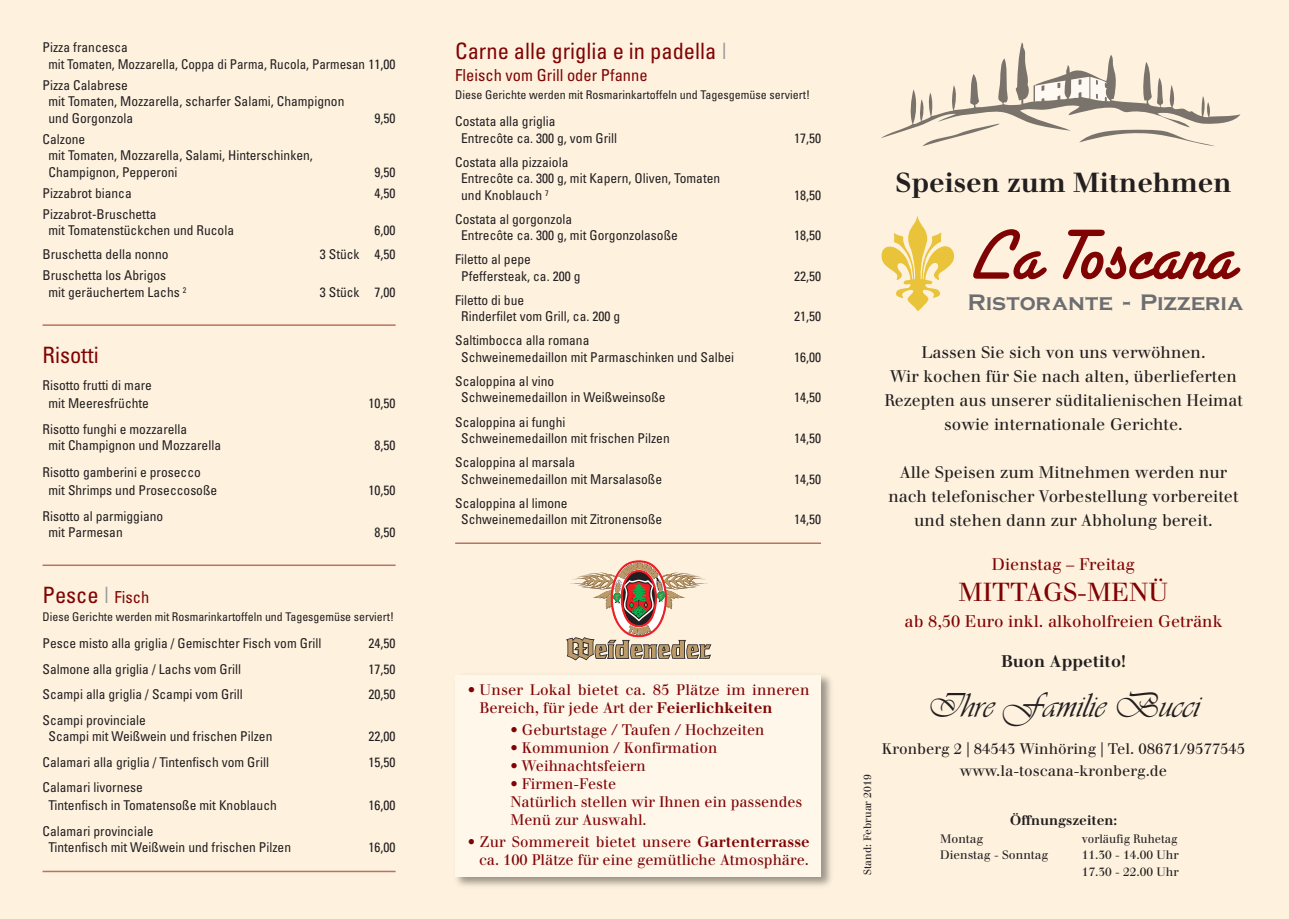
<style>
.page{position:relative;width:1289px;height:919px;background:#fff}
.page>*{position:absolute;margin:0;border:0;box-sizing:border-box;transform-origin:0 0}
.t1{font:75px "Santa Fe Let Plain";color:#800304}
.t2{font:36px "Vivaldii";color:#231f20}
.t3{font:700 27px "Walbaum";color:#231f20}
.t4{font:25.5px "Walbaum";color:#800304}
.t5{font:23.25px "Copperplate Bold DTC";color:#6c6d70}
.t6{font:condensed 22.5px "Univers";color:#800304}
.t7{font:16.5px/24px "Walbaum";color:#231f20;text-align:center}
.t8{font:16.5px "Walbaum";color:#800304}
.t9{font:condensed 16.5px "Univers";color:#800304}
.t10{font:700 16.5px "Walbaum";color:#231f20}
.t11{font:15px/18px "Walbaum";color:#800304}
.t12{font:15px/21px "Walbaum";color:#231f20;text-align:center}
.t13{font:condensed 13.5px/16.5px "Univers";color:#231f20}
.t14{font:700 13.5px "Walbaum";color:#231f20}
.t15{font:condensed 12px "Univers";color:#231f20}
.t16{font:12px/16.5px "Walbaum";color:#231f20}
.t17{font:12px "Walbaum";color:#231f20;scale:.94 1}
.t18{font:10.5px "Walbaum";color:#231f20}
.s1{color:#939598}
.s2{font-size:16.5px}
.s3{font-weight:700}
</style>
<div class="page">
<div style="left:0;top:0;width:1288px;height:918px;background:#fef2df"></div>
<img style="left:455px;top:675px;width:376px;height:211px">
<div style="left:455px;top:674px;width:366px;height:202px;background:#fef7ea"></div>
<hr style="left:43px;top:324px;width:352px;height:2px;background:#b97360">
<hr style="left:43px;top:564px;width:352px;height:2px;background:#b97360">
<hr style="left:43px;top:870px;width:352px;height:2px;background:#b97360">
<hr style="left:455px;top:542px;width:366px;height:2px;background:#b97360">
<svg style="left:881px;top:43px;width:359px;height:103px"></svg>
<svg style="left:881px;top:216px;width:73px;height:95px"></svg>
<svg style="left:566px;top:560px;width:146px;height:101px"></svg>
<p class="t13" style="left:48px;top:40px;width:349px;text-indent:-6px">Pizza francesca<br>mit Tomaten, Mozzarella, Coppa di Parma, Rucola, Parmesan 11,00</p>
<p class="t13" style="left:49px;top:78px;width:297px;text-indent:-6px">Pizza Calabrese<br>mit Tomaten, Mozzarella, scharfer Salami, Champignon und Gorgonzola</p>
<p class="t13" style="left:374px;top:111px;width:22px">9,50</p>
<p class="t13" style="left:49px;top:132px;width:266px;text-indent:-6px">Calzone<br>mit Tomaten, Mozzarella, Salami, Hinterschinken,<br>Champignon, Pepperoni</p>
<p class="t13" style="left:374px;top:165px;width:22px">9,50</p>
<p class="t13" style="left:43px;top:186px;width:91px">Pizzabrot bianca</p>
<p class="t13" style="left:374px;top:186px;width:22px">4,50</p>
<p class="t13" style="left:49px;top:207px;width:187px;text-indent:-6px">Pizzabrot-Bruschetta<br>mit Tomatenstückchen und Rucola</p>
<p class="t13" style="left:374px;top:223px;width:22px">6,00</p>
<p class="t13" style="left:43px;top:247px;width:127px">Bruschetta della nonno</p>
<p class="t13" style="left:320px;top:247px;width:77px">3 Stück 4,50</p>
<p class="t13" style="left:49px;top:268px;width:139px;text-indent:-6px">Bruschetta los Abrigos<br>mit geräuchertem Lachs <sup>2</sup></p>
<p class="t13" style="left:320px;top:285px;width:77px">3 Stück 7,00</p>
<h3 class="t6" style="left:43px;top:347px;width:58px">Risotti</h3>
<p class="t13" style="left:43px;top:377px;width:111px;line-height:18px;text-align:center">Risotto frutti di mare mit Meeresfrüchte</p>
<p class="t13" style="left:49px;top:421px;width:174px;text-indent:-6px">Risotto funghi e mozzarella<br>mit Champignon und Mozzarella</p>
<p class="t13" style="left:49px;top:464px;width:170px;line-height:18px;text-indent:-6px">Risotto gamberini e prosecco mit Shrimps und Proseccosoße</p>
<p class="t13" style="left:49px;top:508px;width:116px;text-indent:-6px">Risotto al parmiggiano mit Parmesan</p>
<p class="t13" style="left:368px;top:396px;width:28px">10,50</p>
<p class="t13" style="left:374px;top:438px;width:22px">8,50</p>
<p class="t13" style="left:368px;top:483px;width:28px">10,50</p>
<p class="t13" style="left:374px;top:525px;width:22px">8,50</p>
<h3 class="t6" style="left:43px;top:587px;width:108px">Pesce <span class="s1">|</span> <span class="s2">Fisch</span></h3>
<p class="t15" style="left:43px;top:612px;width:353px">Diese Gerichte werden mit Rosmarinkartoffeln und Tagesgemüse serviert!</p>
<p class="t13" style="left:43px;top:636px;width:280px">Pesce misto alla griglia / Gemischter Fisch vom Grill</p>
<p class="t13" style="left:368px;top:636px;width:28px">24,50</p>
<p class="t13" style="left:43px;top:661px;width:200px">Salmone alla griglia / Lachs vom Grill</p>
<p class="t13" style="left:368px;top:661px;width:28px">17,50</p>
<p class="t13" style="left:43px;top:687px;width:202px">Scampi alla griglia / Scampi vom Grill</p>
<p class="t13" style="left:368px;top:687px;width:28px">20,50</p>
<p class="t13" style="left:49px;top:712px;width:225px;text-indent:-6px">Scampi provinciale<br>Scampi mit Weißwein und frischen Pilzen</p>
<p class="t13" style="left:368px;top:729px;width:28px">22,00</p>
<p class="t13" style="left:43px;top:754px;width:228px">Calamari alla griglia / Tintenfisch vom Grill</p>
<p class="t13" style="left:368px;top:754px;width:28px">15,50</p>
<p class="t13" style="left:49px;top:779px;width:230px;line-height:18px;text-indent:-6px">Calamari livornese<br>Tintenfisch in Tomatensoße mit Knoblauch</p>
<p class="t13" style="left:368px;top:798px;width:28px">16,00</p>
<p class="t13" style="left:49px;top:823px;width:244px;text-indent:-6px">Calamari provinciale<br>Tintenfisch mit Weißwein und frischen Pilzen</p>
<p class="t13" style="left:368px;top:840px;width:28px">16,00</p>
<h3 class="t6" style="left:455px;top:42px;width:273px">Carne alle griglia e in padella <span class="s1">|</span></h3>
<p class="t9" style="left:455px;top:69px;width:194px">Fleisch vom Grill oder Pfanne</p>
<p class="t15" style="left:455px;top:91px;width:356px">Diese Gerichte werden mit Rosmarinkartoffeln und Tagesgemüse serviert!</p>
<p class="t13" style="left:461px;top:114px;width:157px;text-indent:-6px">Costata alla griglia<br>Entrecôte ca. 300 g, vom Grill</p>
<p class="t13" style="left:794px;top:131px;width:28px">17,50</p>
<p class="t13" style="left:461px;top:155px;width:260px;text-indent:-6px">Costata alla pizzaiola<br>Entrecôte ca. 300 g, mit Kapern, Oliven, Tomaten und Knoblauch <sup>7</sup></p>
<p class="t13" style="left:461px;top:212px;width:218px;text-indent:-6px">Costata al gorgonzola<br>Entrecôte ca. 300 g, mit Gorgonzolasoße</p>
<p class="t13" style="left:461px;top:252px;width:121px;text-indent:-6px">Filetto al pepe<br>Pfeffersteak, ca. 200 g</p>
<p class="t13" style="left:461px;top:293px;width:160px;text-indent:-6px">Filetto di bue<br>Rinderfilet vom Grill, ca. 200 g</p>
<p class="t13" style="left:461px;top:333px;width:274px;text-indent:-6px">Saltimbocca alla romana<br>Schweinemedaillon mit Parmaschinken und Salbei</p>
<p class="t13" style="left:461px;top:374px;width:206px;text-indent:-6px">Scaloppina al vino<br>Schweinemedaillon in Weißweinsoße</p>
<p class="t13" style="left:461px;top:414px;width:210px;text-indent:-6px">Scaloppina ai funghi<br>Schweinemedaillon mit frischen Pilzen</p>
<p class="t13" style="left:461px;top:455px;width:202px;text-indent:-6px">Scaloppina al marsala<br>Schweinemedaillon mit Marsalasoße</p>
<p class="t13" style="left:461px;top:495px;width:202px;text-indent:-6px">Scaloppina al limone<br>Schweinemedaillon mit Zitronensoße</p>
<p class="t13" style="left:794px;top:188px;width:28px">18,50</p>
<p class="t13" style="left:794px;top:228px;width:28px">18,50</p>
<p class="t13" style="left:794px;top:269px;width:28px">22,50</p>
<p class="t13" style="left:794px;top:309px;width:28px">21,50</p>
<p class="t13" style="left:794px;top:350px;width:28px">16,00</p>
<p class="t13" style="left:794px;top:390px;width:28px">14,50</p>
<p class="t13" style="left:794px;top:431px;width:28px">14,50</p>
<p class="t13" style="left:794px;top:471px;width:28px">14,50</p>
<p class="t13" style="left:794px;top:512px;width:28px">14,50</p>
<p class="t11" style="left:479px;top:681px;width:331px;text-indent:-12px">• Unser Lokal bietet ca. 85 Plätze im inneren<br>Bereich, für jede Art der <span class="s3">Feierlichkeiten</span></p>
<p class="t11" style="left:510px;top:722px;width:255px">• Geburtstage / Taufen / Hochzeiten</p>
<p class="t11" style="left:510px;top:740px;width:208px">• Kommunion / Konfirmation</p>
<p class="t11" style="left:510px;top:758px;width:137px">• Weihnachtsfeiern</p>
<p class="t11" style="left:510px;top:776px;width:293px">• Firmen-Feste<br>Natürlich stellen wir Ihnen ein passendes<br>Menü zur Auswahl.</p>
<p class="t11" style="left:468px;top:833px;width:343px;text-align:right">• Zur Sommereit bietet unsere <span class="s3">Gartenterrasse </span>ca. 100 Plätze für eine gemütliche Atmosphäre.</p>
<p class="t18" style="left:863px;top:874px;width:102px;rotate:-90deg">Stand: Februar 2019</p>
<h3 class="t3" style="left:895px;top:172px;width:337px">Speisen zum Mitnehmen</h3>
<h1 class="t1" style="left:965px;top:209px;width:270px">La Toscana</h1>
<h3 class="t5" style="left:968px;top:288px;width:277px">Ristorante - Pizzeria</h3>
<p class="t7" style="left:884px;top:342px;width:360px">Lassen Sie sich von uns verwöhnen.<br>Wir kochen für Sie nach alten, überlieferten Rezepten aus unserer süditalienischen Heimat sowie internationale Gerichte.</p>
<p class="t7" style="left:888px;top:462px;width:352px">Alle Speisen zum Mitnehmen werden nur nach telefonischer Vorbestellung vorbereitet und stehen dann zur Abholung bereit.</p>
<p class="t8" style="left:991px;top:558px;width:145px">Dienstag – Freitag</p>
<h3 class="t4" style="left:958px;top:583px;width:211px">MITTAGS-MENÜ</h3>
<p class="t8" style="left:904px;top:615px;width:319px">ab 8,50 Euro inkl. alkoholfreien Getränk</p>
<p class="t10" style="left:1001px;top:655px;width:126px">Buon Appetito!</p>
<h2 class="t2" style="left:927px;top:683px;width:274px">Ihre Familie Bucci</h2>
<p class="t12" style="left:881px;top:740px;width:365px">Kronberg 2 | 84543 Winhöring | Tel. 08671/9577545 www.la-toscana-kronberg.de</p>
<p class="t14" style="left:1009px;top:815px;width:109px">Öffnungszeiten:</p>
<p class="t16" style="left:940px;top:831px;width:45px">Montag</p>
<p class="t17" style="left:1081px;top:834px;width:103px">vorläufig Ruhetag</p>
<p class="t16" style="left:940px;top:848px;width:110px">Dienstag - Sonntag</p>
<p class="t16" style="left:1081px;top:848px;width:98px">11.30 - 14.00 Uhr<br>17.30 - 22.00 Uhr</p>
</div>
